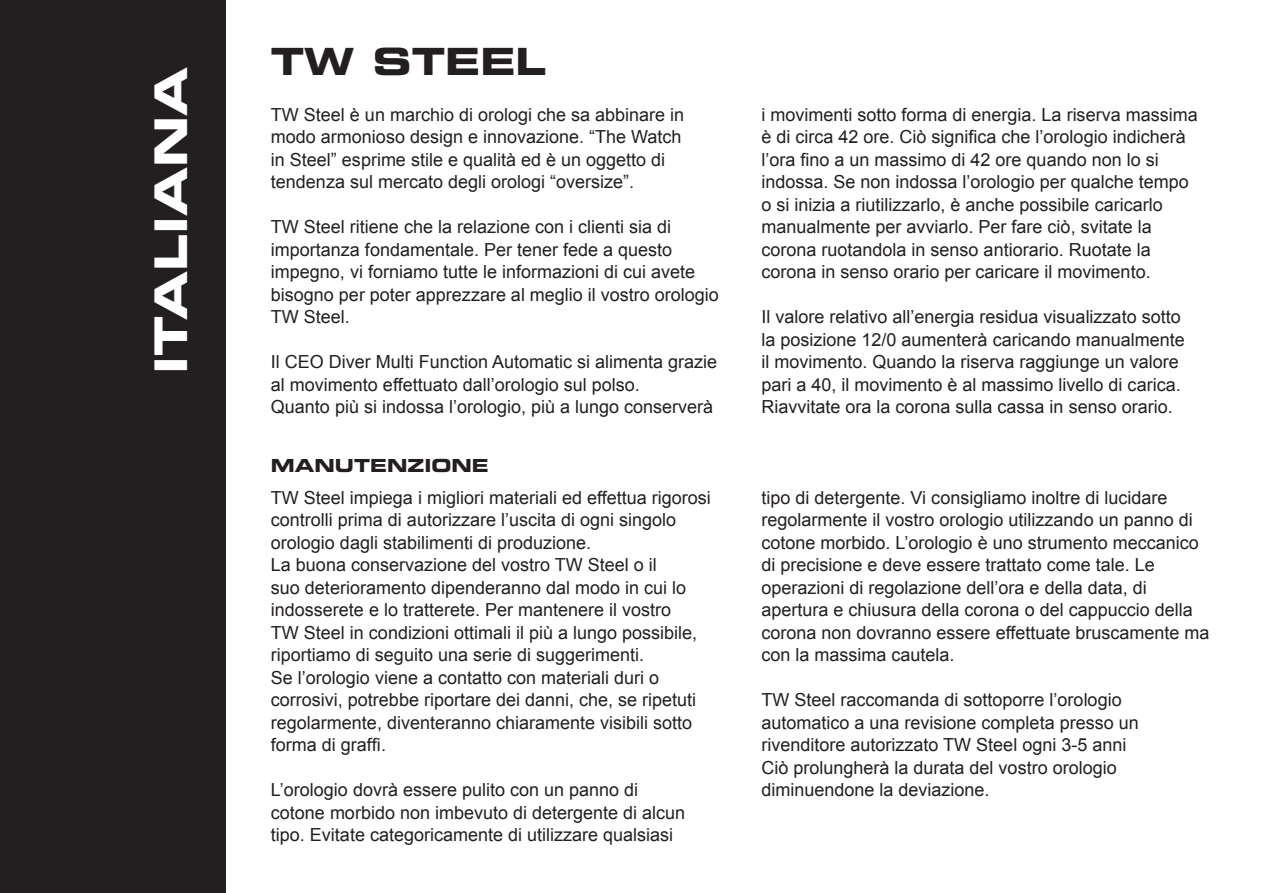
<style>
.page{position:relative;width:1263px;height:893px;background:#fff}
.page>*{position:absolute;margin:0;border:0;box-sizing:border-box;transform-origin:0 0}
.t1{font:45px "Eurostile LT Std Bold Ex 2";color:#fff}
.Titel_informatie{font:37.5px "Eurostile LT Std Bold Ex 2";color:#231f20}
.Broodtekst{font:18px/22.5px "Arial";color:#231f20}
.Titel_uitleg{font:18px "Eurostile LT Std Bold Ex 2";color:#231f20}
</style>
<div class="page">
<div style="left:0;top:0;width:226px;height:893px;background:#231f20"></div>
<p class="t1" style="left:139px;top:374px;width:308px;rotate:-90deg">ITALIANA</p>
<p class="Titel_informatie" style="left:271px;top:35px;width:277px">TW STEEL</p>
<p class="Broodtekst" style="left:271px;top:103px;width:415px">TW Steel è un marchio di orologi che sa abbinare in modo armonioso design e innovazione. “The Watch in Steel” esprime stile e qualità ed è un oggetto di tendenza sul mercato degli orologi “oversize”.</p>
<p class="Broodtekst" style="left:271px;top:216px;width:449px">TW Steel ritiene che la relazione con i clienti sia di importanza fondamentale. Per tener fede a questo impegno, vi forniamo tutte le informazioni di cui avete bisogno per poter apprezzare al meglio il vostro orologio TW Steel.</p>
<p class="Broodtekst" style="left:271px;top:351px;width:448px">Il CEO Diver Multi Function Automatic si alimenta grazie al movimento effettuato dall’orologio sul polso.</p>
<p class="Broodtekst" style="left:271px;top:396px;width:444px">Quanto più si indossa l’orologio, più a lungo conserverà</p>
<p class="Titel_uitleg" style="left:271px;top:453px;width:219px">MANUTENZIONE</p>
<p class="Broodtekst" style="left:271px;top:486px;width:441px">TW Steel impiega i migliori materiali ed effettua rigorosi controlli prima di autorizzare l’uscita di ogni singolo orologio dagli stabilimenti di produzione.</p>
<p class="Broodtekst" style="left:271px;top:554px;width:428px">La buona conservazione del vostro TW Steel o il<br>suo deterioramento dipenderanno dal modo in cui lo indosserete e lo tratterete. Per mantenere il vostro TW Steel in condizioni ottimali il più a lungo possibile, riportiamo di seguito una serie di suggerimenti.<br>Se l’orologio viene a contatto con materiali duri o corrosivi, potrebbe riportare dei danni, che, se ripetuti regolarmente, diventeranno chiaramente visibili sotto forma di graffi.</p>
<p class="Broodtekst" style="left:271px;top:779px;width:416px">L’orologio dovrà essere pulito con un panno di cotone morbido non imbevuto di detergente di alcun tipo. Evitate categoricamente di utilizzare qualsiasi</p>
<p class="Broodtekst" style="left:761px;top:103px;width:438px">i movimenti sotto forma di energia. La riserva massima è di circa 42 ore. Ciò significa che l’orologio indicherà l’ora fino a un massimo di 42 ore quando non lo si indossa. Se non indossa l’orologio per qualche tempo o si inizia a riutilizzarlo, è anche possibile caricarlo manualmente per avviarlo. Per fare ciò, svitate la corona ruotandola in senso antiorario. Ruotate la corona in senso orario per caricare il movimento.</p>
<p class="Broodtekst" style="left:761px;top:306px;width:425px">Il valore relativo all’energia residua visualizzato sotto la posizione 12/0 aumenterà caricando manualmente il movimento. Quando la riserva raggiunge un valore pari a 40, il movimento è al massimo livello di carica.<br>Riavvitate ora la corona sulla cassa in senso orario.</p>
<p class="Broodtekst" style="left:761px;top:486px;width:449px">tipo di detergente. Vi consigliamo inoltre di lucidare regolarmente il vostro orologio utilizzando un panno di cotone morbido. L’orologio è uno strumento meccanico di precisione e deve essere trattato come tale. Le operazioni di regolazione dell’ora e della data, di apertura e chiusura della corona o del cappuccio della corona non dovranno essere effettuate bruscamente ma con la massima cautela.</p>
<p class="Broodtekst" style="left:761px;top:689px;width:379px">TW Steel raccomanda di sottoporre l’orologio automatico a una revisione completa presso un rivenditore autorizzato TW Steel ogni 3-5 anni</p>
<p class="Broodtekst" style="left:761px;top:756px;width:357px">Ciò prolungherà la durata del vostro orologio diminuendone la deviazione.</p>
</div>
